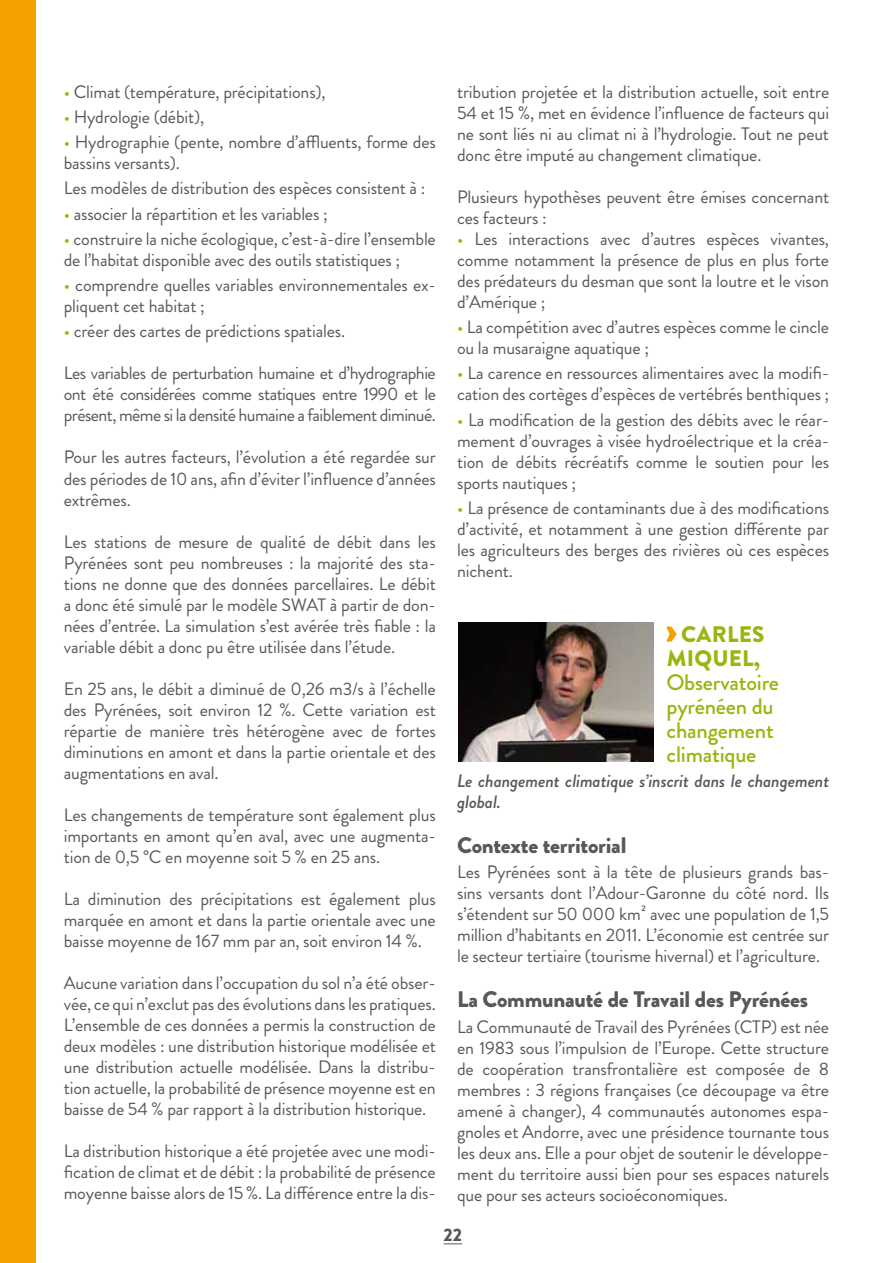
<style>
.page{position:relative;width:893px;height:1263px;background:#fff}
.page>*{position:absolute;margin:0;border:0;box-sizing:border-box;transform-origin:0 0}
.t1{font:900 22.5px "Brandon Grotesque";letter-spacing:-.01em;color:#58585a}
.t2{font:500 22.5px/24px "Brandon Grotesque";letter-spacing:-.01em;color:#99b60e}
.t3{font:900 22.5px/24px "Brandon Grotesque";letter-spacing:.01em;color:#99b60e}
.t4{font:18px/21px "Brandon Grotesque";letter-spacing:-.01em;color:#58585a;text-align:justify}
.t5{font:italic 500 18px/21px "Brandon Grotesque";letter-spacing:-.01em;color:#58585a}
.t6{font:900 18px "Brandon Grotesque";color:#58585a}
.s1{color:#99b60e}
</style>
<div class="page">
<svg style="left:444px;top:1243px;width:18px;height:1px"></svg>
<div style="left:0;top:0;width:36px;height:1263px;background:#f5a200"></div>
<svg style="left:666px;top:626px;width:11px;height:16px"></svg>
<img style="left:458px;top:622px;width:196px;height:140px">
<p class="t4" style="left:64px;top:81px;width:263px"><span class="s1">•</span> Climat (température, précipitations),</p>
<p class="t4" style="left:64px;top:106px;width:142px"><span class="s1">•</span> Hydrologie (débit),</p>
<p class="t4" style="left:64px;top:132px;width:374px"><span class="s1">•</span> Hydrographie (pente, nombre d’affluents, forme des bassins versants).</p>
<p class="t4" style="left:64px;top:178px;width:363px">Les modèles de distribution des espèces consistent à :</p>
<p class="t4" style="left:64px;top:203px;width:265px"><span class="s1">•</span> associer la répartition et les variables ;</p>
<p class="t4" style="left:64px;top:228px;width:374px"><span class="s1">•</span> construire la niche écologique, c’est-à-dire l’ensemble de l’habitat disponible avec des outils statistiques ;</p>
<p class="t4" style="left:64px;top:275px;width:374px"><span class="s1">•</span> comprendre quelles variables environnementales ex&shy;pliquent cet habitat ;</p>
<p class="t4" style="left:64px;top:321px;width:283px"><span class="s1">•</span> créer des cartes de prédictions spatiales.</p>
<p class="t4" style="left:64px;top:363px;width:374px">Les variables de perturbation humaine et d’hydrographie ont été considérées comme statiques entre 1990 et le présent, même si la densité humaine a faiblement diminué.</p>
<p class="t4" style="left:64px;top:447px;width:374px">Pour les autres facteurs, l’évolution a été regardée sur des périodes de 10 ans, afin d’éviter l’influence d’années extrêmes.</p>
<p class="t4" style="left:64px;top:531px;width:374px">Les stations de mesure de qualité de débit dans les Pyrénées sont peu nombreuses : la majorité des sta&shy;tions ne donne que des données parcellaires. Le débit a donc été simulé par le modèle SWAT à partir de don&shy;nées d’entrée. La simulation s’est avérée très fiable : la variable débit a donc pu être utilisée dans l’étude.</p>
<p class="t4" style="left:64px;top:678px;width:374px">En 25 ans, le débit a diminué de 0,26 m3/s à l’échelle des Pyrénées, soit environ 12 %. Cette variation est répartie de manière très hétérogène avec de fortes diminutions en amont et dans la partie orientale et des augmentations en aval.</p>
<p class="t4" style="left:64px;top:804px;width:374px">Les changements de température sont également plus importants en amont qu’en aval, avec une augmenta&shy;tion de 0,5 °C en moyenne soit 5 % en 25 ans.</p>
<p class="t4" style="left:64px;top:888px;width:374px">La diminution des précipitations est également plus marquée en amont et dans la partie orientale avec une baisse moyenne de 167 mm par an, soit environ 14 %.</p>
<p class="t4" style="left:64px;top:972px;width:374px">Aucune variation dans l’occupation du sol n’a été obser&shy;vée, ce qui n’exclut pas des évolutions dans les pratiques.<br>L’ensemble de ces données a permis la construction de deux modèles : une distribution historique modélisée et une distribution actuelle modélisée. Dans la distribu&shy;tion actuelle, la probabilité de présence moyenne est en baisse de 54 % par rapport à la distribution historique.</p>
<p class="t4" style="left:64px;top:1140px;width:374px">La distribution historique a été projetée avec une modi&shy;fication de climat et de débit : la probabilité de présence moyenne baisse alors de 15 %. La différence entre la dis-</p>
<p class="t4" style="left:457px;top:81px;width:374px">tribution projetée et la distribution actuelle, soit entre 54 et 15 %, met en évidence l’influence de facteurs qui ne sont liés ni au climat ni à l’hydrologie. Tout ne peut donc être imputé au changement climatique.</p>
<p class="t4" style="left:457px;top:186px;width:374px">Plusieurs hypothèses peuvent être émises concernant ces facteurs :</p>
<p class="t4" style="left:457px;top:228px;width:374px"><span class="s1">•</span> Les interactions avec d’autres espèces vivantes, comme notamment la présence de plus en plus forte des prédateurs du desman que sont la loutre et le vison d’Amérique ;</p>
<p class="t4" style="left:457px;top:317px;width:374px"><span class="s1">•</span> La compétition avec d’autres espèces comme le cincle ou la musaraigne aquatique ;</p>
<p class="t4" style="left:457px;top:363px;width:374px"><span class="s1">•</span> La carence en ressources alimentaires avec la modifi&shy;cation des cortèges d’espèces de vertébrés benthiques ;</p>
<p class="t4" style="left:457px;top:409px;width:374px"><span class="s1">•</span> La modification de la gestion des débits avec le réar&shy;mement d’ouvrages à visée hydroélectrique et la créa&shy;tion de débits récréatifs comme le soutien pour les sports nautiques ;</p>
<p class="t4" style="left:457px;top:497px;width:374px"><span class="s1">•</span> La présence de contaminants due à des modifications d’activité, et notamment à une gestion différente par les agriculteurs des berges des rivières où ces espèces nichent.</p>
<p class="t3" style="left:667px;top:622px;width:99px;text-indent:15px">Carles<br>MIQUE</p>
<p class="t3" style="left:742px;top:646px;width:19px">L,</p>
<p class="t2" style="left:666px;top:670px;width:114px">Observatoire pyrénéen du changement climatique</p>
<p class="t5" style="left:457px;top:770px;width:374px">Le changement climatique s’inscrit dans le changement global.</p>
<p class="t1" style="left:457px;top:829px;width:171px">Contexte territorial</p>
<p class="t4" style="left:457px;top:862px;width:374px">Les Pyrénées sont à la tête de plusieurs grands bas&shy;sins versants dont l’Adour-Garonne du côté nord. Ils s’étendent sur 50 000 km² avec une population de 1,5 million d’habitants en 2011. L’économie est centrée sur le secteur tertiaire (tourisme hivernal) et l’agriculture.</p>
<p class="t1" style="left:457px;top:983px;width:353px">La Communauté de Travail des Pyrénées</p>
<p class="t4" style="left:457px;top:1016px;width:374px">La Communauté de Travail des Pyrénées (CTP) est née en 1983 sous l’impulsion de l’Europe. Cette structure de coopération transfrontalière est composée de 8 membres : 3 régions françaises (ce découpage va être amené à changer), 4 communautés autonomes espa&shy;gnoles et Andorre, avec une présidence tournante tous les deux ans. Elle a pour objet de soutenir le développe&shy;ment du territoire aussi bien pour ses espaces naturels que pour ses acteurs socioéconomiques.</p>
<p class="t6" style="left:444px;top:1222px;width:20px">22</p>
</div>
